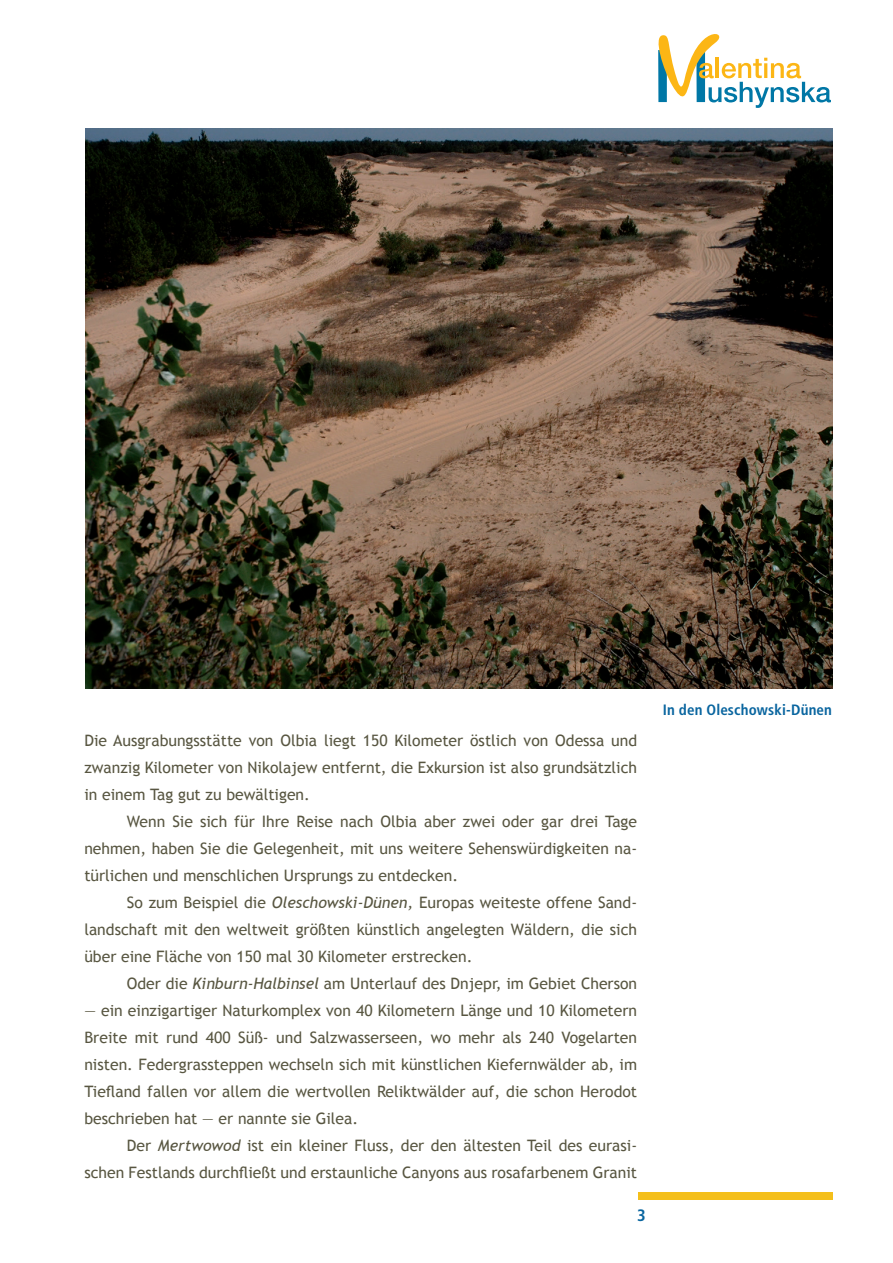
<style>
.page{position:relative;width:893px;height:1263px;background:#fff}
.page>*{position:absolute;margin:0;border:0;box-sizing:border-box;transform-origin:0 0}
.t1{font:700 condensed 16.5px "Frutiger";color:#09659f}
.t2{font:15.75px/27px "Trebuchet MS";color:#585641;text-align:justify}
.t3{font:700 condensed 15px "Frutiger";letter-spacing:.01em;color:#09659f}
.s1{font-style:italic}
</style>
<div class="page">
<div style="left:638px;top:1193px;width:195px;height:7px;background:#f4bf1b"></div>
<svg style="left:658px;top:34px;width:173px;height:74px"></svg>
<img style="left:85px;top:129px;width:748px;height:560px">
<p class="t2" style="left:84px;top:727px;width:554px">Die Ausgrabungsstätte von Olbia liegt 150 Kilometer östlich von Odessa und zwanzig Kilometer von Nikolajew entfernt, die Exkursion ist also grundsätzlich in einem Tag gut zu bewältigen.</p>
<p class="t2" style="left:84px;top:808px;width:554px;text-indent:43px">Wenn Sie sich für Ihre Reise nach Olbia aber zwei oder gar drei Tage nehmen, haben Sie die Gelegenheit, mit uns weitere Sehenswürdigkeiten na&shy;türlichen und menschlichen Ursprungs zu entdecken.</p>
<p class="t2" style="left:84px;top:889px;width:554px;text-indent:43px">So zum Beispiel die <span class="s1">Oleschowski-Dünen,</span> Europas weiteste offene Sand&shy;landschaft mit den weltweit größten künstlich angelegten Wäldern, die sich über eine Fläche von 150 mal 30 Kilometer erstrecken.</p>
<p class="t2" style="left:127px;top:970px;width:512px">Oder die <span class="s1">Kinburn-Halbinsel</span> am Unterlauf des Dnjepr, im Gebiet Cherson</p>
<p class="t2" style="left:84px;top:997px;width:554px">— ein einzigartiger Naturkomplex von 40 Kilometern Länge und 10 Kilometern Breite mit rund 400 Süß- und Salzwasserseen, wo mehr als 240 Vogelarten nisten. Federgrassteppen wechseln sich mit künstlichen Kiefernwälder ab, im Tiefland fallen vor allem die wertvollen Reliktwälder auf, die schon Herodot beschrieben hat — er nannte sie Gilea.</p>
<p class="t2" style="left:84px;top:1132px;width:554px;text-align:right">Der <span class="s1">Mertwowod</span> ist ein kleiner Fluss, der den ältesten Teil des eurasi&shy;schen Festlands durchfließt und erstaunliche Canyons aus rosafarbenem Granit</p>
<p class="t1" style="left:637px;top:1205px;width:10px">3</p>
<p class="t3" style="left:663px;top:701px;width:171px">In den Oleschowski-Dünen</p>
</div>
